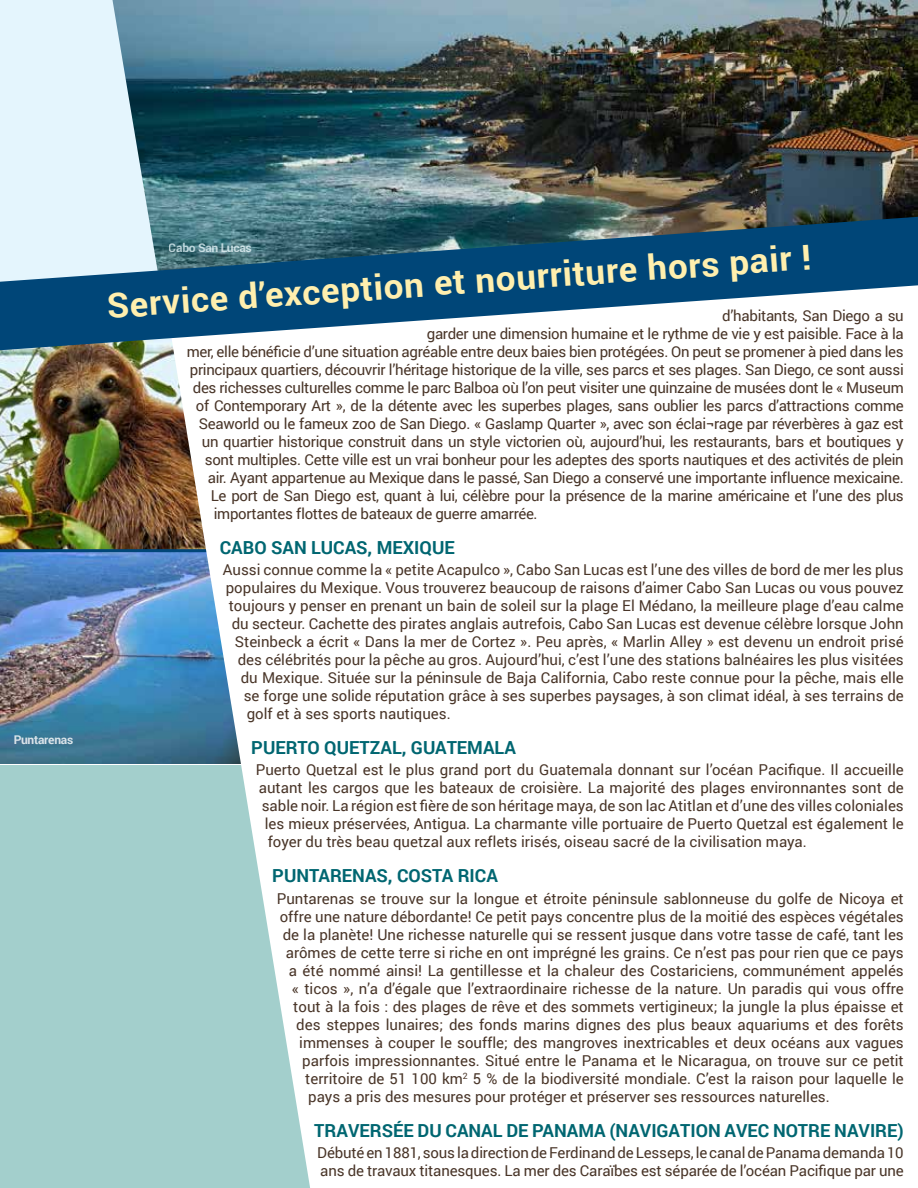
<style>
.page{position:relative;width:918px;height:1188px;background:#fff}
.page>*{position:absolute;margin:0;border:0;box-sizing:border-box;transform-origin:0 0}
.t1{font:700 34.5px "Roboto";color:#ffefae}
.t2{font:700 18px "Roboto";color:#006671}
.t3{font:15px/18px "Roboto";color:#493528}
.t4{font:15px "Roboto";letter-spacing:-.02em;color:#493528}
.t5{font:700 12px "Roboto";letter-spacing:-.03em;color:#e4f5fd}
.t6{font:700 12px "Roboto";letter-spacing:-.02em;color:#fff}
</style>
<div class="page">
<img style="left:0;top:350px;width:162px;height:199px">
<img style="left:0;top:552px;width:162px;height:212px">
<img style="left:159px;top:0;width:759px;height:217px">
<div style="left:0;top:765px;width:310px;height:423px;background:#a3cfcc"></div>
<svg style="left:0;top:0;width:159px;height:217px;background:#c5dbe5"></svg>
<hr style="left:0;top:549px;width:210px;height:3px;background:#004678">
<svg style="left:162px;top:350px;width:148px;height:836px"></svg>
<svg style="left:0;top:217px;width:918px;height:133px;fill:#004678"></svg>
<p class="t6" style="left:14px;top:731px;width:61px">Puntarenas</p>
<p class="t5" style="left:169px;top:239px;width:85px">Cabo San Lucas</p>
<h1 class="t1" style="left:105px;top:282px;width:708px;rotate:-4deg">Service d’exception et nourriture hors pair !</h1>
<p class="t4" style="left:722px;top:305px;width:183px">d’habitants, San Diego a su</p>
<p class="t4" style="left:427px;top:323px;width:479px">garder une dimension humaine et le rythme de vie y est paisible. Face à la</p>
<p class="t4" style="left:187px;top:341px;width:718px">mer, elle bénéficie d’une situation agréable entre deux baies bien protégées. On peut se promener à pied dans les</p>
<p class="t4" style="left:190px;top:359px;width:716px">principaux quartiers, découvrir l’héritage historique de la ville, ses parcs et ses plages. San Diego, ce sont aussi</p>
<p class="t4" style="left:193px;top:377px;width:712px">des richesses culturelles comme le parc Balboa où l’on peut visiter une quinzaine de musées dont le « Museum</p>
<p class="t4" style="left:196px;top:395px;width:709px">of Contemporary Art », de la détente avec les superbes plages, sans oublier les parcs d’attractions comme</p>
<p class="t4" style="left:199px;top:413px;width:707px">Seaworld ou le fameux zoo de San Diego. « Gaslamp Quarter », avec son éclai¬rage par réverbères à gaz est</p>
<p class="t4" style="left:202px;top:431px;width:703px">un quartier historique construit dans un style victorien où, aujourd’hui, les restaurants, bars et boutiques y</p>
<p class="t4" style="left:205px;top:449px;width:700px">sont multiples. Cette ville est un vrai bonheur pour les adeptes des sports nautiques et des activités de plein</p>
<p class="t4" style="left:208px;top:467px;width:697px">air. Ayant appartenue au Mexique dans le passé, San Diego a conservé une importante influence mexicaine.</p>
<p class="t4" style="left:211px;top:485px;width:694px">Le port de San Diego est, quant à lui, célèbre pour la présence de la marine américaine et l’une des plus</p>
<p class="t4" style="left:214px;top:503px;width:325px">importantes flottes de bateaux de guerre amarrée.</p>
<p class="t2" style="left:220px;top:535px;width:237px">CABO SAN LUCAS, MEXIQUE</p>
<p class="t3" style="left:223px;top:560px;width:682px">Aussi connue comme la « petite Acapulco », Cabo San Lucas est l’une des villes de bord de mer les plus</p>
<p class="t3" style="left:226px;top:578px;width:680px">populaires du Mexique. Vous trouverez beaucoup de raisons d’aimer Cabo San Lucas ou vous pouvez</p>
<p class="t3" style="left:229px;top:596px;width:676px">toujours y penser en prenant un bain de soleil sur la plage El Médano, la meilleure plage d’eau calme</p>
<p class="t3" style="left:232px;top:614px;width:673px">du secteur. Cachette des pirates anglais autrefois, Cabo San Lucas est devenue célèbre lorsque John</p>
<p class="t3" style="left:235px;top:632px;width:671px">Steinbeck a écrit « Dans la mer de Cortez ». Peu après, « Marlin Alley » est devenu un endroit prisé</p>
<p class="t3" style="left:238px;top:650px;width:668px">des célébrités pour la pêche au gros. Aujourd’hui, c’est l’une des stations balnéaires les plus visitées</p>
<p class="t3" style="left:241px;top:668px;width:665px">du Mexique. Située sur la péninsule de Baja California, Cabo reste connue pour la pêche, mais elle</p>
<p class="t3" style="left:244px;top:686px;width:661px">se forge une solide réputation grâce à ses superbes paysages, à son climat idéal, à ses terrains de</p>
<p class="t3" style="left:247px;top:704px;width:205px">golf et à ses sports nautiques.</p>
<p class="t2" style="left:251px;top:735px;width:266px">PUERTO QUETZAL, GUATEMALA</p>
<p class="t3" style="left:256px;top:760px;width:650px">Puerto Quetzal est le plus grand port du Guatemala donnant sur l’océan Pacifique. Il accueille</p>
<p class="t3" style="left:259px;top:778px;width:646px">autant les cargos que les bateaux de croisière. La majorité des plages environnantes sont de</p>
<p class="t3" style="left:262px;top:796px;width:643px">sable noir. La région est fière de son héritage maya, de son lac Atitlan et d’une des villes coloniales</p>
<p class="t3" style="left:265px;top:814px;width:641px">les mieux préservées, Antigua. La charmante ville portuaire de Puerto Quetzal est également le</p>
<p class="t3" style="left:268px;top:832px;width:541px">foyer du très beau quetzal aux reflets irisés, oiseau sacré de la civilisation maya.</p>
<p class="t2" style="left:272px;top:863px;width:227px">PUNTARENAS, COSTA RICA</p>
<p class="t3" style="left:277px;top:889px;width:629px">Puntarenas se trouve sur la longue et étroite péninsule sablonneuse du golfe de Nicoya et</p>
<p class="t3" style="left:280px;top:907px;width:626px">offre une nature débordante! Ce petit pays concentre plus de la moitié des espèces végétales</p>
<p class="t3" style="left:283px;top:925px;width:623px">de la planète! Une richesse naturelle qui se ressent jusque dans votre tasse de café, tant les</p>
<p class="t3" style="left:286px;top:943px;width:620px">arômes de cette terre si riche en ont imprégné les grains. Ce n’est pas pour rien que ce pays</p>
<p class="t3" style="left:289px;top:961px;width:616px">a été nommé ainsi! La gentillesse et la chaleur des Costariciens, communément appelés</p>
<p class="t3" style="left:292px;top:979px;width:613px">« ticos », n’a d’égale que l’extraordinaire richesse de la nature. Un paradis qui vous offre</p>
<p class="t3" style="left:293px;top:997px;width:612px">tout à la fois : des plages de rêve et des sommets vertigineux; la jungle la plus épaisse et</p>
<p class="t3" style="left:296px;top:1015px;width:609px">des steppes lunaires; des fonds marins dignes des plus beaux aquariums et des forêts</p>
<p class="t3" style="left:299px;top:1033px;width:606px">immenses à couper le souffle; des mangroves inextricables et deux océans aux vagues</p>
<p class="t3" style="left:302px;top:1051px;width:603px">parfois impressionnantes. Situé entre le Panama et le Nicaragua, on trouve sur ce petit</p>
<p class="t3" style="left:305px;top:1069px;width:600px">territoire de 51 100 km<sup>2</sup> 5 % de la biodiversité mondiale. C’est la raison pour laquelle le</p>
<p class="t3" style="left:308px;top:1087px;width:523px">pays a pris des mesures pour protéger et préserver ses ressources naturelles.</p>
<p class="t2" style="left:314px;top:1118px;width:591px">TRAVERSÉE DU CANAL DE PANAMA (NAVIGATION AVEC NOTRE NAVIRE)</p>
<p class="t3" style="left:317px;top:1143px;width:588px">Débuté en 1881, sous la direction de Ferdinand de Lesseps, le canal de Panama demanda 10 ans de travaux titanesques. La mer des Caraïbes est séparée de l’océan Pacifique par une</p>
</div>
